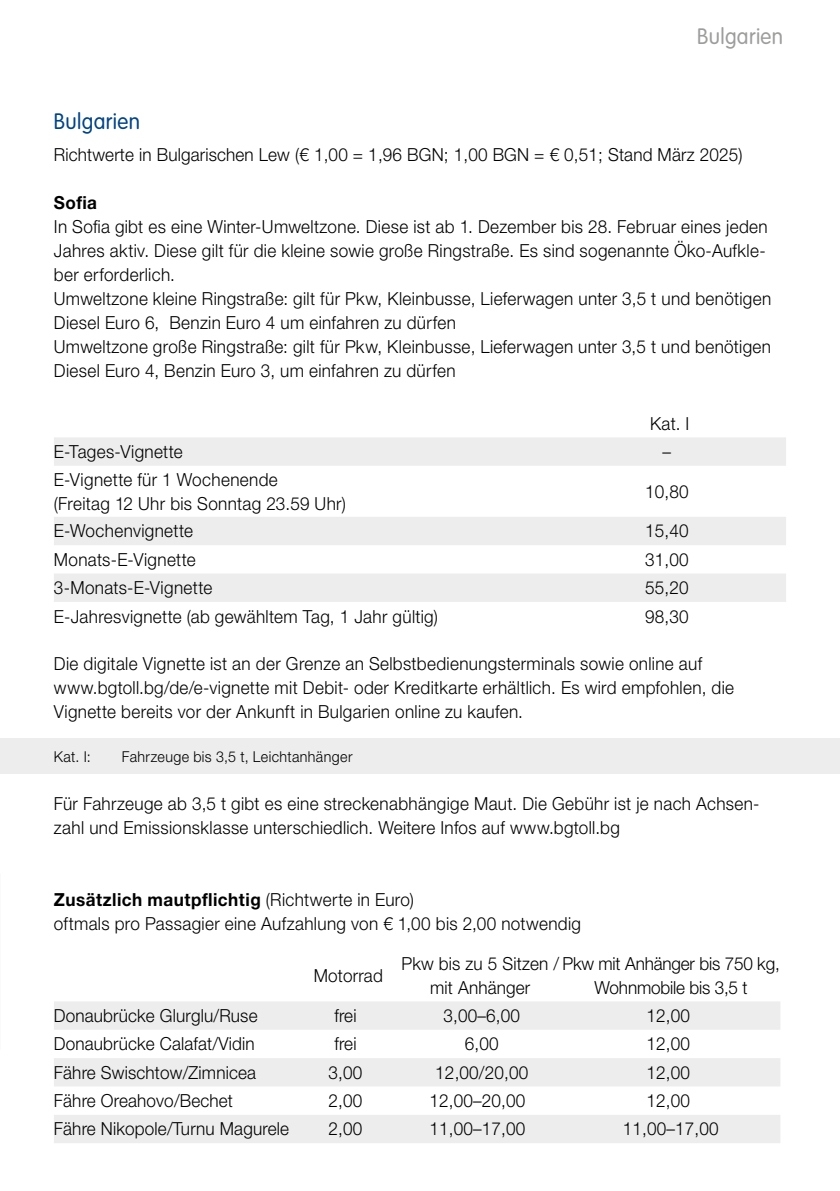
<style>
.page{position:relative;width:840px;height:1191px;background:#fff}
.page>*{position:absolute;margin:0;border:0;box-sizing:border-box;transform-origin:0 0}
.t1{font:300 22px "VAG Rounded LT Pro";letter-spacing:.02em;color:#004387;scale:.95 1}
.t2{font:300 22px "VAG Rounded LT Pro";letter-spacing:.02em;color:#9d9d9c;scale:.95 1}
.t3{font:300 18px/24px "Helvetica Neue LT Pro";letter-spacing:.02em;color:#000;scale:.95 1}
.t4{font:300 18px "Helvetica Neue LT Pro";letter-spacing:-.01em;color:#000;scale:.95 1}
.t5{font:700 18px "Helvetica Neue LT Pro";color:#000;scale:.95 1}
.t6{font:300 15px "Helvetica Neue LT Pro";letter-spacing:.025em;color:#000;scale:.95 1}
.s1{font-weight:700}
</style>
<div class="page">
<div style="left:0;top:738px;width:839px;height:36px;background:#ededed"></div>
<svg style="left:54px;top:437px;width:731px;height:165px;fill:#eee"></svg>
<svg style="left:54px;top:1001px;width:726px;height:142px;fill:#ededed"></svg>
<p class="t2" style="left:697px;top:24px;width:92px">Bulgarien</p>
<p class="t1" style="left:54px;top:108px;width:92px">Bulgarien</p>
<p class="t3" style="left:54px;top:142px;width:726px">Richtwerte in Bulgarischen Lew (€ 1,00 = 1,96 BGN; 1,00 BGN = € 0,51; Stand März 2025)</p>
<p class="t5" style="left:54px;top:191px;width:47px">Sofia</p>
<p class="t3" style="left:54px;top:214px;width:756px">In Sofia gibt es eine Winter-Umweltzone. Diese ist ab 1. Dezember bis 28. Februar eines jeden Jahres aktiv. Diese gilt für die kleine sowie große Ringstraße. Es sind sogenannte Öko-Aufkle&shy;ber erforderlich.<br>Umweltzone kleine Ringstraße: gilt für Pkw, Kleinbusse, Lieferwagen unter 3,5 t und benötigen Diesel Euro 6, Benzin Euro 4 um einfahren zu dürfen<br>Umweltzone große Ringstraße: gilt für Pkw, Kleinbusse, Lieferwagen unter 3,5 t und benötigen Diesel Euro 4, Benzin Euro 3, um einfahren zu dürfen</p>
<p class="t3" style="left:649px;top:411px;width:43px">Kat. I</p>
<p class="t3" style="left:54px;top:439px;width:137px">E-Tages-Vignette</p>
<p class="t3" style="left:662px;top:439px;width:10px">–</p>
<p class="t3" style="left:54px;top:467px;width:309px">E-Vignette für 1 Wochenende<br>(Freitag 12 Uhr bis Sonntag 23.59 Uhr)</p>
<p class="t3" style="left:644px;top:479px;width:47px">10,80</p>
<p class="t3" style="left:54px;top:518px;width:148px">E-Wochenvignette</p>
<p class="t3" style="left:644px;top:518px;width:47px">15,40</p>
<p class="t3" style="left:54px;top:547px;width:151px">Monats-E-Vignette</p>
<p class="t3" style="left:644px;top:547px;width:47px">31,00</p>
<p class="t3" style="left:54px;top:575px;width:168px">3-Monats-E-Vignette</p>
<p class="t3" style="left:644px;top:575px;width:47px">55,20</p>
<p class="t3" style="left:54px;top:603px;width:405px">E-Jahresvignette (ab gewähltem Tag, 1 Jahr gültig)</p>
<p class="t3" style="left:644px;top:603px;width:47px">98,30</p>
<p class="t3" style="left:54px;top:651px;width:717px">Die digitale Vignette ist an der Grenze an Selbstbedienungsterminals sowie online auf www.bgtoll.bg/de/e-vignette mit Debit- oder Kreditkarte erhältlich. Es wird empfohlen, die<br>Vignette bereits vor der Ankunft in Bulgarien online zu kaufen.</p>
<p class="t6" style="left:54px;top:748px;width:40px">Kat. I:</p>
<p class="t6" style="left:122px;top:748px;width:244px">Fahrzeuge bis 3,5 t, Leichtanhänger</p>
<p class="t3" style="left:54px;top:791px;width:744px">Für Fahrzeuge ab 3,5 t gibt es eine streckenabhängige Maut. Die Gebühr ist je nach Achsen&shy;zahl und Emissionsklasse unterschiedlich. Weitere Infos auf www.bgtoll.bg</p>
<p class="t3" style="left:54px;top:887px;width:556px"><span class="s1">Zusätzlich mautpflichtig</span> (Richtwerte in Euro)<br>oftmals pro Passagier eine Aufzahlung von € 1,00 bis 2,00 notwendig</p>
<p class="t3" style="left:313px;top:963px;width:74px">Motorrad</p>
<p class="t3" style="left:430px;top:951px;width:369px;text-indent:-29px">Pkw bis zu 5 Sitzen / Pkw mit Anhänger bis 750 kg, mit Anhänger</p>
<p class="t4" style="left:594px;top:977px;width:162px">Wohnmobile bis 3,5 t</p>
<p class="t3" style="left:54px;top:1003px;width:216px">Donaubrücke Glurglu/Ruse</p>
<p class="t3" style="left:334px;top:1003px;width:25px">frei</p>
<p class="t3" style="left:443px;top:1003px;width:82px">3,00–6,00</p>
<p class="t3" style="left:646px;top:1003px;width:47px">12,00</p>
<p class="t3" style="left:54px;top:1031px;width:213px">Donaubrücke Calafat/Vidin</p>
<p class="t3" style="left:334px;top:1031px;width:25px">frei</p>
<p class="t3" style="left:464px;top:1031px;width:37px">6,00</p>
<p class="t3" style="left:646px;top:1031px;width:47px">12,00</p>
<p class="t3" style="left:54px;top:1060px;width:214px">Fähre Swischtow/Zimnicea</p>
<p class="t3" style="left:328px;top:1060px;width:37px">3,00</p>
<p class="t3" style="left:435px;top:1060px;width:99px">12,00/20,00</p>
<p class="t3" style="left:646px;top:1060px;width:47px">12,00</p>
<p class="t3" style="left:54px;top:1088px;width:190px">Fähre Oreahovo/Bechet</p>
<p class="t3" style="left:328px;top:1088px;width:37px">2,00</p>
<p class="t3" style="left:429px;top:1088px;width:102px">12,00–20,00</p>
<p class="t3" style="left:646px;top:1088px;width:47px">12,00</p>
<p class="t3" style="left:54px;top:1116px;width:249px">Fähre Nikopole/Turnu Magurele</p>
<p class="t3" style="left:328px;top:1116px;width:37px">2,00</p>
<p class="t3" style="left:429px;top:1116px;width:102px">11,00–17,00</p>
<p class="t3" style="left:622px;top:1116px;width:102px">11,00–17,00</p>
</div>
